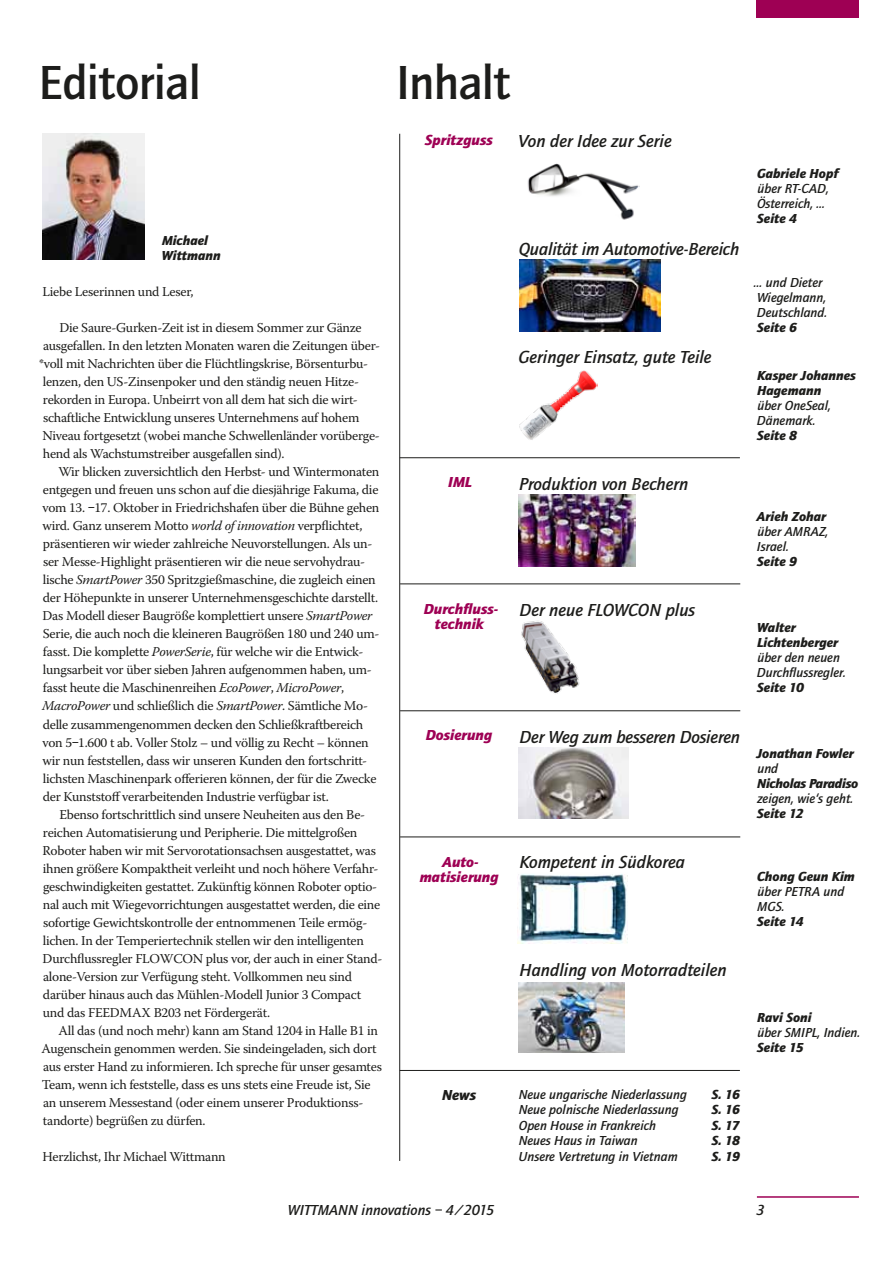
<style>
.page{position:relative;width:893px;height:1263px;background:#fff}
.page>*{position:absolute;margin:0;border:0;box-sizing:border-box;transform-origin:0 0}
.t1{font:500 49.5px "Quay Sans";letter-spacing:-.015em;color:#1d1d1b}
.t2{font:italic 500 18px "Quay Sans";color:#1d1d1b}
.t3{font:italic 900 15px/15px "Quay Sans";color:#9e0054;text-align:center}
.t4{font:italic 500 15px "Quay Sans";color:#1d1d1b}
.t5{font:italic 900 15px "Quay Sans";color:#1d1d1b}
.t6{font:13.5px/18px "Warnock Pro";letter-spacing:-.02em;color:#1d1d1b}
.t7{font:italic 500 13.5px/15px "Quay Sans";color:#1d1d1b}
.t8{font:italic 900 13.5px/15.6px "Quay Sans";color:#1d1d1b}
.t9{font:italic 900 13.5px "Quay Sans";letter-spacing:-.02em;color:#1d1d1b}
.s1{font-family:"Quay Sans";font-weight:500;font-style:italic}
.s2{font-style:italic}
</style>
<div class="page">
<div style="left:757px;top:0;width:102px;height:18px;background:#9e0054"></div>
<hr style="left:757px;top:1196px;width:102px;height:2px;background:#9e0054">
<img style="left:43px;top:134px;width:102px;height:126px">
<hr style="left:399px;top:134px;width:1px;height:1027px;background:#1d1d1b">
<img style="left:527px;top:163px;width:112px;height:57px">
<hr style="left:400px;top:1070px;width:340px;height:1px;background:#1d1d1b">
<img style="left:519px;top:260px;width:141px;height:72px">
<img style="left:519px;top:370px;width:78px;height:70px">
<hr style="left:400px;top:457px;width:340px;height:1px;background:#1d1d1b">
<img style="left:518px;top:494px;width:118px;height:72px">
<hr style="left:400px;top:583px;width:340px;height:1px;background:#1d1d1b">
<hr style="left:400px;top:710px;width:340px;height:1px;background:#1d1d1b">
<img style="left:519px;top:747px;width:110px;height:71px">
<hr style="left:400px;top:836px;width:340px;height:1px;background:#1d1d1b">
<img style="left:517px;top:874px;width:111px;height:70px">
<img style="left:519px;top:982px;width:105px;height:71px">
<img style="left:521px;top:620px;width:59px;height:74px">
<h1 class="t1" style="left:39px;top:55px;width:164px">Editorial</h1>
<p class="t8" style="left:161px;top:233px;width:61px;line-height:15px">Michael<br>Wittmann</p>
<p class="t6" style="left:43px;top:282px;width:152px">Liebe Leserinnen und Leser,</p>
<p class="t6" style="left:39px;top:318px;width:342px;text-indent:20px">Die Saure-Gurken-Zeit ist in diesem Sommer zur Gänze ausgefallen. In den letzten Monaten waren die Zeitungen über-*voll mit Nachrichten über die Flüchtlingskrise, Börsenturbu&shy;lenzen, den US-Zinsenpoker und den ständig neuen Hitze&shy;rekorden in Europa. Unbeirrt von all dem hat sich die wirt&shy;schaftliche Entwicklung unseres Unternehmens auf hohem Niveau fortgesetzt (wobei manche Schwellenländer vorüberge&shy;hend als Wachstumstreiber ausgefallen sind).</p>
<p class="t6" style="left:42px;top:462px;width:339px;text-indent:16px">Wir blicken zuversichtlich den Herbst- und Wintermonaten entgegen und freuen uns schon auf die diesjährige Fakuma, die vom 13. <span class="s1">–</span>17. Oktober in Friedrichshafen über die Bühne gehen wird. Ganz unserem Motto <span class="s2">world of innovation</span> verpflichtet, präsentieren wir wieder zahlreiche Neuvorstellungen. Als un&shy;ser Messe-Highlight präsentieren wir die neue servohydrau&shy;lische <span class="s2">SmartPower</span> 350 Spritzgießmaschine, die zugleich einen der Höhepunkte in unserer Unternehmensgeschichte darstellt.<br>Das Modell dieser Baugröße komplettiert unsere <span class="s2">SmartPower </span>Serie, die auch noch die kleineren Baugrößen 180 und 240 um&shy;fasst. Die komplette <span class="s2">PowerSerie</span>, für welche wir die Entwick&shy;lungsarbeit vor über sieben Jahren aufgenommen haben, um&shy;fasst heute die Maschinenreihen <span class="s2">EcoPower</span>, <span class="s2">MicroPower</span>, <span class="s2">MacroPower</span> und schließlich die <span class="s2">SmartPower</span>. Sämtliche Mo&shy;delle zusammengenommen decken den Schließkraftbereich von 5<span class="s1">–</span>1.600 t ab. Voller Stolz – und völlig zu Recht – können wir nun feststellen, dass wir unseren Kunden den fortschritt&shy;lichsten Maschinenpark offerieren können, der für die Zwecke der Kunststoff verarbeitenden Industrie verfügbar ist.</p>
<p class="t6" style="left:42px;top:805px;width:341px;text-indent:17px">Ebenso fortschrittlich sind unsere Neuheiten aus den Be&shy;reichen Automatisierung und Peripherie. Die mittelgroßen Roboter haben wir mit Servorotationsachsen ausgestattet, was ihnen größere Kompaktheit verleiht und noch höhere Verfahr&shy;geschwindigkeiten gestattet. Zukünftig können Roboter optio&shy;nal auch mit Wiegevorrichtungen ausgestattet werden, die eine sofortige Gewichtskontrolle der entnommenen Teile ermög&shy;lichen. In der Temperiertechnik stellen wir den intelligenten Durchflussregler FLOWCON plus vor, der auch in einer Stand&shy;alone-Version zur Verfügung steht. Vollkommen neu sind darüber hinaus auch das Mühlen-Modell Junior 3 Compact und das FEEDMAX B203 net Fördergerät.</p>
<p class="t6" style="left:41px;top:1021px;width:342px;text-indent:17px">All das (und noch mehr) kann am Stand 1204 in Halle B1 in Augenschein genommen werden. Sie sindeingeladen, sich dort aus erster Hand zu informieren. Ich spreche für unser gesamtes Team, wenn ich feststelle, dass es uns stets eine Freude ist, Sie an unserem Messestand (oder einem unserer Produktionss&shy;tandorte) begrüßen zu dürfen.</p>
<p class="t6" style="left:43px;top:1147px;width:185px">Herzlichst, Ihr Michael Wittmann</p>
<h1 class="t1" style="left:396px;top:55px;width:115px">Inhalt</h1>
<p class="t3" style="left:425px;top:132px;width:69px">Spritzguss</p>
<h2 class="t2" style="left:518px;top:131px;width:155px">Von der Idee zur Serie</h2>
<h2 class="t2" style="left:519px;top:239px;width:222px">Qualität im Automotive-Bereich</h2>
<h2 class="t2" style="left:518px;top:347px;width:195px">Geringer Einsatz, gute Teile</h2>
<p class="t3" style="left:448px;top:475px;width:25px">IML</p>
<h2 class="t2" style="left:519px;top:473px;width:171px">Produktion von Bechern</h2>
<p class="t3" style="left:424px;top:601px;width:76px">Durchfluss&shy;technik</p>
<h2 class="t2" style="left:520px;top:600px;width:177px">Der neue FLOWCON plus</h2>
<p class="t8" style="left:757px;top:166px;width:83px">Gabriele Hopf</p>
<p class="t7" style="left:757px;top:182px;width:73px">über RT-CAD,<br>Österreich, …</p>
<p class="t8" style="left:757px;top:211px;width:41px">Seite 4</p>
<p class="t7" style="left:754px;top:275px;width:75px">… und Dieter<br>Wiegelmann,<br>Deutschland.</p>
<p class="t8" style="left:757px;top:319px;width:41px">Seite 6</p>
<p class="t8" style="left:757px;top:368px;width:100px;line-height:15px">Kasper Johannes<br>Hagemann</p>
<p class="t7" style="left:757px;top:398px;width:76px">über OneSeal,<br>Dänemark.</p>
<p class="t8" style="left:757px;top:427px;width:41px">Seite 8</p>
<p class="t8" style="left:756px;top:509px;width:71px">Arieh Zohar</p>
<p class="t7" style="left:757px;top:524px;width:73px">über AMRAZ,<br>Israel.</p>
<p class="t8" style="left:757px;top:554px;width:41px">Seite 9</p>
<p class="t8" style="left:757px;top:620px;width:83px;line-height:15px">Walter<br>Lichtenberger</p>
<p class="t7" style="left:757px;top:650px;width:90px">über den neuen<br>Durchflussregler.</p>
<p class="t8" style="left:757px;top:679px;width:48px">Seite 10</p>
<p class="t3" style="left:426px;top:728px;width:68px">Dosierung</p>
<h2 class="t2" style="left:520px;top:726px;width:222px">Der Weg zum besseren Dosieren</h2>
<p class="t3" style="left:420px;top:854px;width:80px">Auto&shy;matisierung</p>
<h2 class="t2" style="left:519px;top:852px;width:167px">Kompetent in Südkorea</h2>
<h2 class="t2" style="left:520px;top:960px;width:209px">Handling von Motorradteilen</h2>
<p class="t7" style="left:519px;top:1086px;width:170px;line-height:15.6px">Neue ungarische Niederlassung<br>Neue polnische Niederlassung<br>Open House in Frankreich<br>Neues Haus in Taiwan<br>Unsere Vertretung in Vietnam</p>
<p class="t5" style="left:442px;top:1086px;width:36px">News</p>
<p class="t8" style="left:712px;top:1086px;width:30px;text-align:justify">S. 16<br>S. 16<br>S. 17<br>S. 18<br>S. 19</p>
<p class="t8" style="left:756px;top:746px;width:99px">Jonathan Fowler</p>
<p class="t7" style="left:757px;top:761px;width:22px">und</p>
<p class="t9" style="left:757px;top:775px;width:102px">Nicholas Paradiso</p>
<p class="t7" style="left:757px;top:791px;width:98px">zeigen, wie‘s geht.</p>
<p class="t8" style="left:757px;top:806px;width:48px">Seite 12</p>
<p class="t8" style="left:757px;top:869px;width:99px">Chong Geun Kim</p>
<p class="t7" style="left:757px;top:884px;width:89px">über PETRA und<br>MGS.</p>
<p class="t8" style="left:757px;top:914px;width:48px">Seite 14</p>
<p class="t8" style="left:757px;top:1010px;width:56px">Ravi Soni</p>
<p class="t7" style="left:757px;top:1025px;width:104px">über SMIPL, Indien.</p>
<p class="t8" style="left:757px;top:1040px;width:48px">Seite 15</p>
<p class="t4" style="left:288px;top:1201px;width:208px">WITTMANN innovations – 4/2015</p>
<p class="t4" style="left:756px;top:1201px;width:10px">3</p>
</div>
